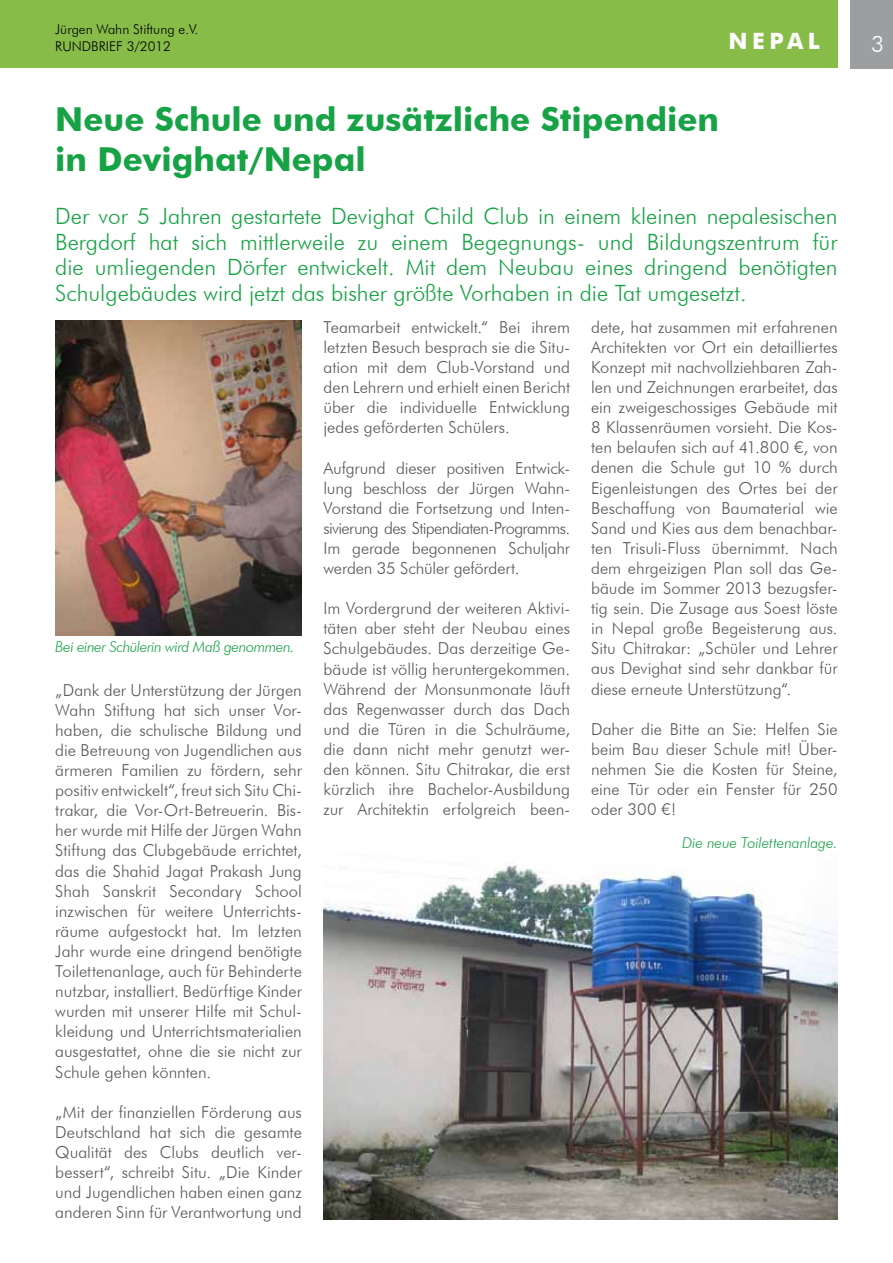
<style>
.page{position:relative;width:893px;height:1263px;background:#fff}
.page>*{position:absolute;margin:0;border:0;box-sizing:border-box;transform-origin:0 0}
.t1{font:700 33px/39.6px "Futura BT";color:#17a345}
.t2{font:300 22.5px/25.5px "Futura BT";color:#17a345;text-align:justify}
.t3{font:700 22.5px "Futura BT";letter-spacing:.2em;color:#fff}
.t4{font:300 22.5px "Futura BT";color:#fff}
.t5{font:300 16.5px/20.1px "Futura BT";color:#58585a;text-align:justify}
.t6{font:italic 300 15px "Futura BT";letter-spacing:-.025em;color:#17a345}
.t7{font:300 13.5px/17px "Futura BT";color:#000}
</style>
<div class="page">
<div style="left:0;top:0;width:838px;height:68px;background:#87bc49"></div>
<div style="left:850px;top:0;width:43px;height:68px;background:#9c9e9f"></div>
<img style="left:55px;top:320px;width:247px;height:316px">
<img style="left:324px;top:865px;width:514px;height:354px">
<p class="t7" style="left:55px;top:21px;width:145px">Jürgen Wahn Stiftung e.V.<br>RUNDBRIEF 3/2012</p>
<h2 class="t3" style="left:729px;top:28px;width:93px">NEPAL</h2>
<h1 class="t1" style="left:55px;top:100px;width:665px">Neue Schule und zusätzliche Stipendien in Devighat/Nepal</h1>
<p class="t2" style="left:55px;top:203px;width:784px">Der vor 5 Jahren gestartete Devighat Child Club in einem kleinen nepalesischen Bergdorf hat sich mittlerweile zu einem Begegnungs- und Bildungszentrum für die umliegenden Dörfer entwickelt. Mit dem Neubau eines dringend benötigten Schulgebäudes wird jetzt das bisher größte Vorhaben in die Tat umgesetzt.</p>
<p class="t5" style="left:323px;top:317px;width:248px">Teamarbeit entwickelt.“ Bei ihrem letzten Besuch besprach sie die Situ&shy;ation mit dem Club-Vorstand und den Lehrern und erhielt einen Bericht über die individuelle Entwicklung jedes geförderten Schülers.</p>
<p class="t5" style="left:323px;top:457px;width:248px">Aufgrund dieser positiven Entwick&shy;lung beschloss der Jürgen Wahn-Vorstand die Fortsetzung und Inten&shy;sivierung des Stipendiaten-Programms.<br>Im gerade begonnenen Schuljahr werden 35 Schüler gefördert.</p>
<p class="t5" style="left:323px;top:598px;width:248px">Im Vordergrund der weiteren Aktivi&shy;täten aber steht der Neubau eines Schulgebäudes. Das derzeitige Ge&shy;bäude ist völlig heruntergekommen.<br>Während der Monsunmonate läuft das Regenwasser durch das Dach und die Türen in die Schulräume, die dann nicht mehr genutzt wer&shy;den können. Situ Chitrakar, die erst kürzlich ihre Bachelor-Ausbildung zur Architektin erfolgreich been-</p>
<p class="t5" style="left:591px;top:317px;width:248px">dete, hat zusammen mit erfahrenen Architekten vor Ort ein detailliertes Konzept mit nachvollziehbaren Zah&shy;len und Zeichnungen erarbeitet, das ein zweigeschossiges Gebäude mit 8 Klassenräumen vorsieht. Die Kos&shy;ten belaufen sich auf 41.800 €, von denen die Schule gut 10 % durch Eigenleistungen des Ortes bei der Beschaffung von Baumaterial wie Sand und Kies aus dem benachbar&shy;ten Trisuli-Fluss übernimmt. Nach dem ehrgeizigen Plan soll das Ge&shy;bäude im Sommer 2013 bezugsfer&shy;tig sein. Die Zusage aus Soest löste in Nepal große Begeisterung aus.<br>Situ Chitrakar: „Schüler und Lehrer aus Devighat sind sehr dankbar für diese erneute Unterstützung“.</p>
<p class="t5" style="left:591px;top:719px;width:248px">Daher die Bitte an Sie: Helfen Sie beim Bau dieser Schule mit! Über&shy;nehmen Sie die Kosten für Steine, eine Tür oder ein Fenster für 250 oder 300 €!</p>
<p class="t6" style="left:55px;top:637px;width:241px">Bei einer Schülerin wird Maß genommen.</p>
<p class="t5" style="left:55px;top:680px;width:248px">„Dank der Unterstützung der Jürgen Wahn Stiftung hat sich unser Vor&shy;haben, die schulische Bildung und die Betreuung von Jugendlichen aus ärmeren Familien zu fördern, sehr positiv entwickelt“, freut sich Situ Chi&shy;trakar, die Vor-Ort-Betreuerin. Bis&shy;her wurde mit Hilfe der Jürgen Wahn Stiftung das Clubgebäude errichtet, das die Shahid Jagat Prakash Jung Shah Sanskrit Secondary School inzwischen für weitere Unterrichts&shy;räume aufgestockt hat. Im letzten Jahr wurde eine dringend benötigte Toilettenanlage, auch für Behinderte nutzbar, installiert. Bedürftige Kinder wurden mit unserer Hilfe mit Schul&shy;kleidung und Unterrichtsmaterialien ausgestattet, ohne die sie nicht zur Schule gehen könnten.</p>
<p class="t5" style="left:55px;top:1102px;width:248px">„Mit der finanziellen Förderung aus Deutschland hat sich die gesamte Qualität des Clubs deutlich ver&shy;bessert“, schreibt Situ. „Die Kinder und Jugendlichen haben einen ganz anderen Sinn für Verantwortung und</p>
<p class="t6" style="left:682px;top:834px;width:157px">Die neue Toilettenanlage.</p>
<h2 class="t4" style="left:871px;top:30px;width:14px">3</h2>
</div>
